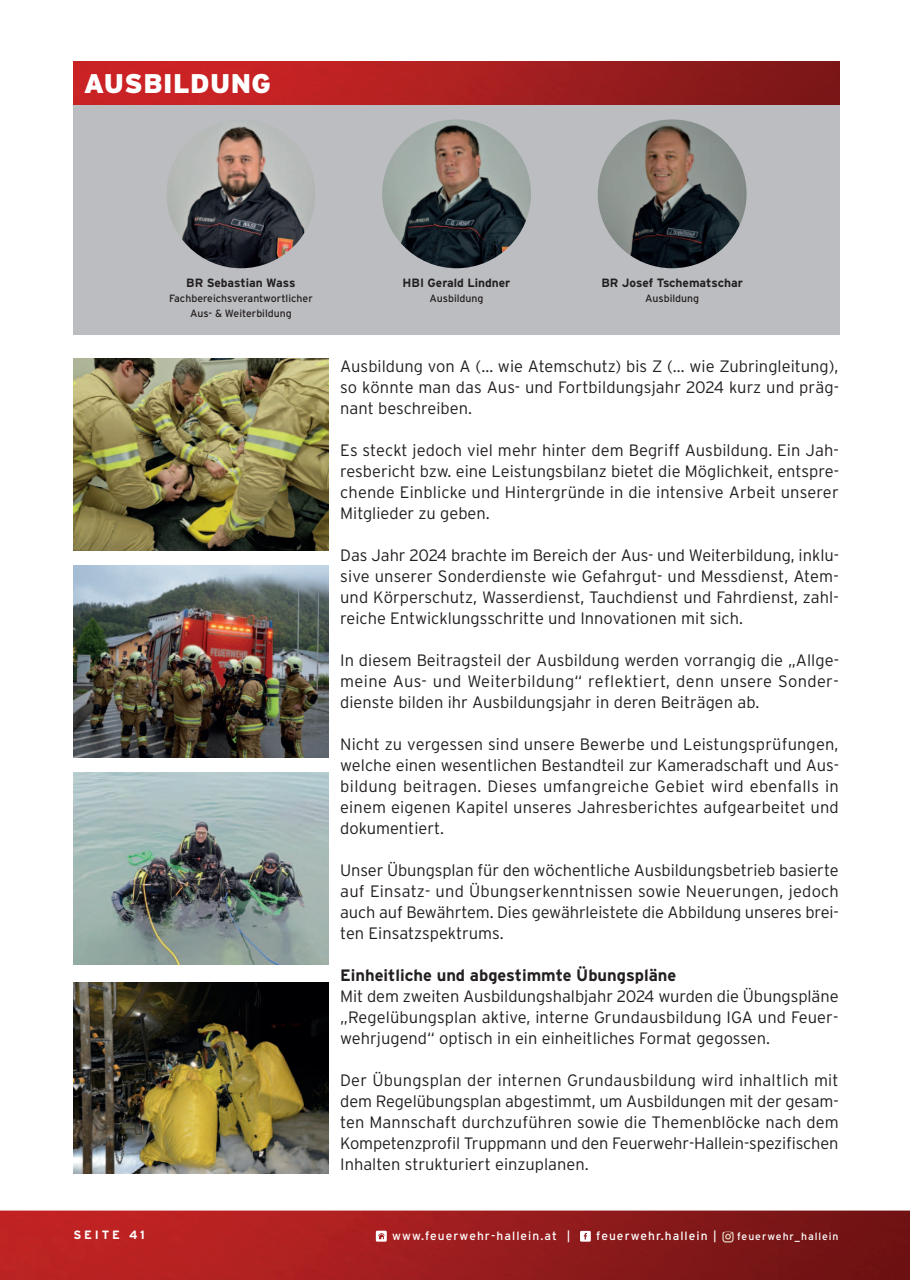
<style>
.page{position:relative;width:910px;height:1280px;background:#fff}
.page>*{position:absolute;margin:0;border:0;box-sizing:border-box;transform-origin:0 0}
.t1{font:900 27px "Interstate";letter-spacing:.015em;color:#fff}
.t2{font:300 16.5px/21px "Interstate";color:#231f20;text-align:justify}
.t3{font:700 16.5px "Interstate";color:#231f20}
.t4{font:700 12px "Interstate";color:#231f20}
.t5{font:12px "Interstate";letter-spacing:.09em;color:#fff}
.t6{font:700 12px "Interstate";letter-spacing:.24em;color:#fff}
.t7{font:10.5px/15px "Interstate";color:#231f20;text-align:center}
.t8{font:10.5px "Interstate";letter-spacing:.09em;color:#fff}
</style>
<div class="page">
<img style="left:0;top:1210px;width:910px;height:70px">
<img style="left:73px;top:62px;width:767px;height:43px">
<svg style="left:376px;top:1231px;width:11px;height:10px"></svg>
<svg style="left:580px;top:1231px;width:11px;height:10px"></svg>
<svg style="left:723px;top:1231px;width:10px;height:11px"></svg>
<div style="left:73px;top:105px;width:767px;height:230px;background:#bcbdc0"></div>
<img style="left:167px;top:119px;width:148px;height:149px;border-radius:74px">
<img style="left:598px;top:119px;width:149px;height:149px;border-radius:74px">
<img style="left:73px;top:359px;width:255px;height:191px">
<img style="left:73px;top:566px;width:255px;height:191px">
<img style="left:73px;top:773px;width:255px;height:191px">
<img style="left:73px;top:982px;width:255px;height:191px">
<img style="left:382px;top:119px;width:149px;height:149px;border-radius:74px">
<h1 class="t1" style="left:84px;top:68px;width:189px">AUSBILDUNG</h1>
<p class="t4" style="left:186px;top:277px;width:111px">BR Sebastian Wass</p>
<p class="t7" style="left:169px;top:291px;width:145px">Fachbereichsverantwortlicher<br>Aus- &amp; Weiterbildung</p>
<p class="t6" style="left:73px;top:1228px;width:73px">SEITE 41</p>
<p class="t4" style="left:403px;top:277px;width:109px">HBI Gerald Lindner</p>
<p class="t7" style="left:430px;top:291px;width:55px">Ausbildung</p>
<p class="t4" style="left:601px;top:277px;width:143px">BR Josef Tschematschar</p>
<p class="t7" style="left:645px;top:291px;width:55px">Ausbildung</p>
<p class="t2" style="left:340px;top:356px;width:500px">Ausbildung von A (… wie Atemschutz) bis Z (… wie Zubringleitung), so könnte man das Aus- und Fortbildungsjahr 2024 kurz und präg&shy;nant beschreiben.</p>
<p class="t2" style="left:340px;top:440px;width:500px">Es steckt jedoch viel mehr hinter dem Begriff Ausbildung. Ein Jah&shy;resbericht bzw. eine Leistungsbilanz bietet die Möglichkeit, entspre&shy;chende Einblicke und Hintergründe in die intensive Arbeit unserer Mitglieder zu geben.</p>
<p class="t2" style="left:340px;top:545px;width:500px">Das Jahr 2024 brachte im Bereich der Aus- und Weiterbildung, inklu&shy;sive unserer Sonderdienste wie Gefahrgut- und Messdienst, Atem&shy;und Körperschutz, Wasserdienst, Tauchdienst und Fahrdienst, zahl&shy;reiche Entwicklungsschritte und Innovationen mit sich.</p>
<p class="t2" style="left:340px;top:650px;width:500px">In diesem Beitragsteil der Ausbildung werden vorrangig die „Allge&shy;meine Aus- und Weiterbildung“ reflektiert, denn unsere Sonder&shy;dienste bilden ihr Ausbildungsjahr in deren Beiträgen ab.</p>
<p class="t2" style="left:340px;top:734px;width:500px">Nicht zu vergessen sind unsere Bewerbe und Leistungsprüfungen, welche einen wesentlichen Bestandteil zur Kameradschaft und Aus&shy;bildung beitragen. Dieses umfangreiche Gebiet wird ebenfalls in einem eigenen Kapitel unseres Jahresberichtes aufgearbeitet und dokumentiert.</p>
<p class="t2" style="left:340px;top:860px;width:500px">Unser Übungsplan für den wöchentliche Ausbildungsbetrieb basierte auf Einsatz- und Übungserkenntnissen sowie Neuerungen, jedoch auch auf Bewährtem. Dies gewährleistete die Abbildung unseres brei&shy;ten Einsatzspektrums.</p>
<p class="t3" style="left:340px;top:966px;width:338px">Einheitliche und abgestimmte Übungspläne</p>
<p class="t2" style="left:340px;top:986px;width:500px">Mit dem zweiten Ausbildungshalbjahr 2024 wurden die Übungspläne „Regelübungsplan aktive, interne Grundausbildung IGA und Feuer&shy;wehrjugend“ optisch in ein einheitliches Format gegossen.</p>
<p class="t2" style="left:340px;top:1070px;width:500px">Der Übungsplan der internen Grundausbildung wird inhaltlich mit dem Regelübungsplan abgestimmt, um Ausbildungen mit der gesam&shy;ten Mannschaft durchzuführen sowie die Themenblöcke nach dem Kompetenzprofil Truppmann und den Feuerwehr-Hallein-spezifischen Inhalten strukturiert einzuplanen.</p>
<p class="t5" style="left:392px;top:1230px;width:180px">www.feuerwehr-hallein.at |</p>
<p class="t5" style="left:596px;top:1230px;width:122px">feuerwehr.hallein |</p>
<p class="t8" style="left:737px;top:1231px;width:103px">feuerwehr_hallein</p>
</div>
